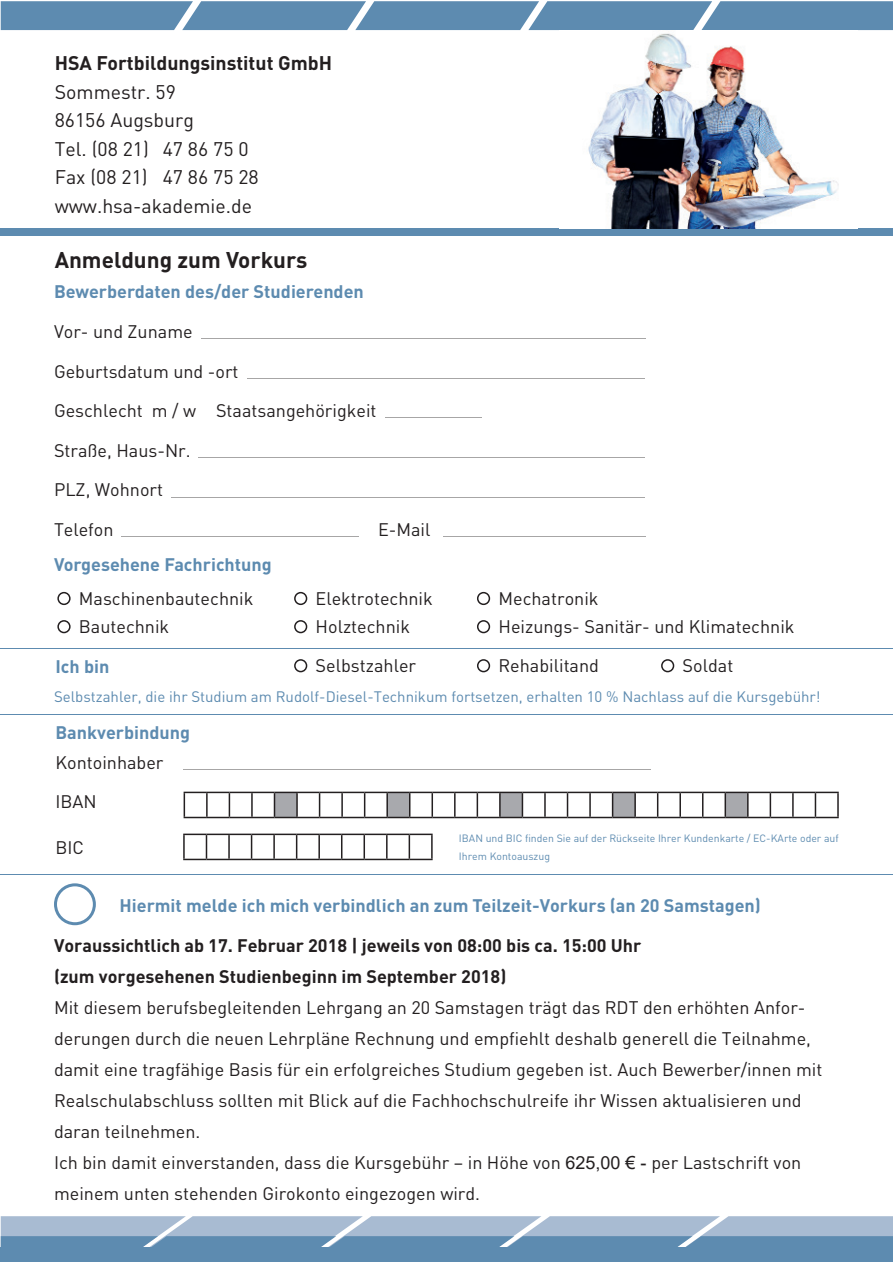
<style>
.page{position:relative;width:893px;height:1263px;background:#fff}
.page>*{position:absolute;margin:0;border:0;box-sizing:border-box;transform-origin:0 0}
.t1{font:700 22.5px "DIN";color:#231f20}
.t2{font:19.5px/28.5px "DIN";color:#231f20}
.t3{font:700 19.5px "DIN";color:#231f20}
.t4{font:18px/31px "DIN";color:#231f20}
.t5{font:700 18px "DIN";color:#5d8bb0}
.t6{font:700 18px/31px "DIN";color:#231f20}
.t7{font:15px "DIN";color:#5d8bb0}
.t8{font:10.5px/18.6px "DIN";color:#5d8bb0}
.s1{font-family:"Arial"}
</style>
<div class="page">
<svg style="left:0;top:1216px;width:893px;height:38px;background:#92adc8"></svg>
<div style="left:1px;top:1247px;width:892px;height:15px;background:#5d8bb0"></div>
<svg style="left:0;top:1px;width:893px;height:29px;background:#6490b3"></svg>
<div style="left:0;top:229px;width:893px;height:7px;background:#5d8bb0"></div>
<hr style="left:201px;top:338px;width:444px;height:1px;background:#231f20">
<hr style="left:247px;top:378px;width:398px;height:1px;background:#231f20">
<hr style="left:385px;top:417px;width:97px;height:1px;background:#231f20">
<hr style="left:198px;top:457px;width:447px;height:1px;background:#231f20">
<hr style="left:172px;top:497px;width:473px;height:1px;background:#231f20">
<hr style="left:121px;top:536px;width:238px;height:1px;background:#231f20">
<hr style="left:443px;top:536px;width:202px;height:1px;background:#231f20">
<hr style="left:1px;top:648px;width:892px;height:1px;background:#5d8bb0">
<img style="left:588px;top:33px;width:251px;height:196px">
<hr style="left:1px;top:874px;width:892px;height:1px;background:#5d8bb0">
<div style="left:54px;top:883px;width:42px;height:42px;border:3px solid #5d8bb0;border-radius:50%"></div>
<div style="left:57px;top:592px;width:14px;height:13px;border:2px solid #231f20;border-radius:50%"></div>
<div style="left:57px;top:620px;width:14px;height:13px;border:2px solid #231f20;border-radius:50%"></div>
<div style="left:294px;top:592px;width:13px;height:13px;border:2px solid #231f20;border-radius:50%"></div>
<div style="left:294px;top:620px;width:13px;height:13px;border:2px solid #231f20;border-radius:50%"></div>
<div style="left:477px;top:592px;width:13px;height:13px;border:2px solid #231f20;border-radius:50%"></div>
<div style="left:477px;top:620px;width:13px;height:13px;border:2px solid #231f20;border-radius:50%"></div>
<svg style="left:184px;top:792px;width:655px;height:26px"></svg>
<svg style="left:183px;top:834px;width:250px;height:26px"></svg>
<div style="left:294px;top:659px;width:13px;height:13px;border:2px solid #231f20;border-radius:50%"></div>
<div style="left:477px;top:659px;width:13px;height:13px;border:2px solid #231f20;border-radius:50%"></div>
<div style="left:661px;top:659px;width:13px;height:13px;border:2px solid #231f20;border-radius:50%"></div>
<hr style="left:1px;top:714px;width:892px;height:1px;background:#5d8bb0">
<hr style="left:184px;top:769px;width:467px;height:1px;background:#231f20">
<p class="t3" style="left:55px;top:50px;width:279px">HSA Fortbildungsinstitut GmbH</p>
<p class="t2" style="left:55px;top:77px;width:205px">Sommestr. 59<br>86156 Augsburg<br>Tel. (08 21) 47 86 75 0<br>Fax (08 21) 47 86 75 28 www.hsa-akademie.de</p>
<p class="t1" style="left:55px;top:245px;width:254px">Anmeldung zum Vorkurs</p>
<p class="t5" style="left:54px;top:280px;width:311px">Bewerberdaten des/der Studierenden</p>
<p class="t4" style="left:54px;top:311px;width:186px;line-height:39.6px">Vor- und Zuname<br>Geburtsdatum und -ort</p>
<p class="t4" style="left:54px;top:395px;width:324px">Geschlecht m / w Staatsangehörigkeit</p>
<p class="t4" style="left:54px;top:430px;width:138px;line-height:39.6px">Straße, Haus-Nr.<br>PLZ, Wohnort</p>
<p class="t4" style="left:54px;top:514px;width:61px">Telefon</p>
<p class="t4" style="left:378px;top:514px;width:54px">E-Mail</p>
<p class="t5" style="left:54px;top:553px;width:219px">Vorgesehene Fachrichtung</p>
<p class="t4" style="left:79px;top:584px;width:176px;line-height:28.2px">Maschinenbautechnik<br>Bautechnik</p>
<p class="t4" style="left:316px;top:584px;width:119px;line-height:28.2px">Elektrotechnik<br>Holztechnik</p>
<p class="t4" style="left:498px;top:584px;width:298px;line-height:28.2px">Mechatronik<br>Heizungs- Sanitär- und Klimatechnik</p>
<p class="t5" style="left:55px;top:654px;width:55px">Ich bin</p>
<p class="t4" style="left:316px;top:650px;width:102px">Selbstzahler</p>
<p class="t4" style="left:498px;top:650px;width:102px">Rehabilitand</p>
<p class="t4" style="left:683px;top:650px;width:52px">Soldat</p>
<p class="t7" style="left:54px;top:687px;width:768px">Selbstzahler, die ihr Studium am Rudolf-Diesel-Technikum fortsetzen, erhalten 10 % Nachlass auf die Kursgebühr!</p>
<p class="t5" style="left:55px;top:721px;width:136px">Bankverbindung</p>
<p class="t4" style="left:55px;top:747px;width:110px">Kontoinhaber</p>
<p class="t4" style="left:55px;top:786px;width:43px">IBAN</p>
<p class="t4" style="left:55px;top:832px;width:30px">BIC</p>
<p class="t8" style="left:459px;top:828px;width:381px">IBAN und BIC finden Sie auf der Rückseite Ihrer Kundenkarte / EC-KArte oder auf<br>Ihrem Kontoauszug</p>
<p class="t5" style="left:120px;top:893px;width:643px">Hiermit melde ich mich verbindlich an zum Teilzeit-Vorkurs (an 20 Samstagen)</p>
<p class="t6" style="left:54px;top:929px;width:589px">Voraussichtlich ab 17. Februar 2018 | jeweils von 08:00 bis ca. 15:00 Uhr (zum vorgesehenen Studienbeginn im September 2018)</p>
<p class="t4" style="left:54px;top:991px;width:770px">Mit diesem berufsbegleitenden Lehrgang an 20 Samstagen trägt das RDT den erhöhten Anfor&shy;derungen durch die neuen Lehrpläne Rechnung und empfiehlt deshalb generell die Teilnahme, damit eine tragfähige Basis für ein erfolgreiches Studium gegeben ist. Auch Bewerber/innen mit Realschulabschluss sollten mit Blick auf die Fachhochschulreife ihr Wissen aktualisieren und daran teilnehmen.<br>Ich bin damit einverstanden, dass die Kursgebühr – in Höhe von <span class="s1">625,00 € -</span> per Lastschrift von meinem unten stehenden Girokonto eingezogen wird.</p>
</div>
